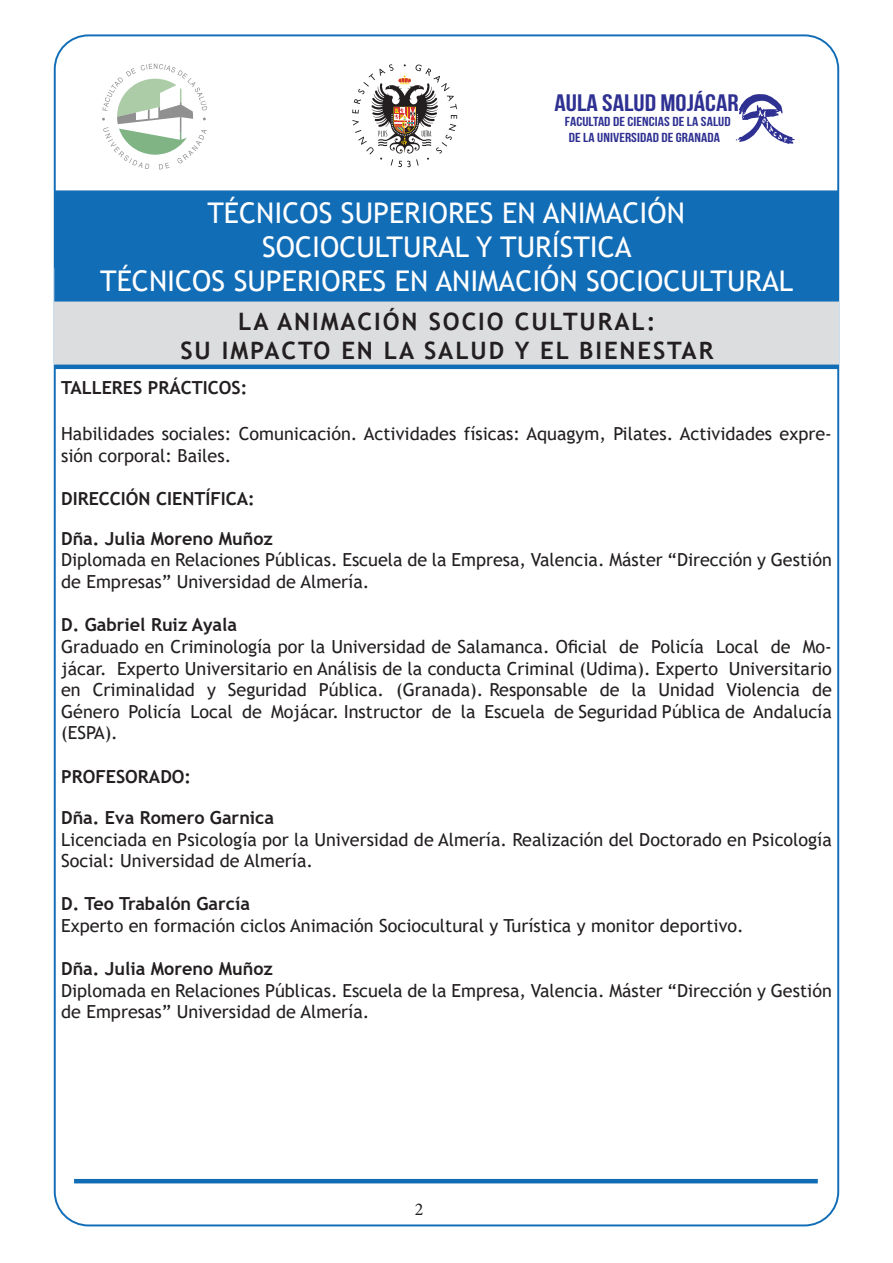
<style>
.page{position:relative;width:893px;height:1263px;background:#fff}
.page>*{position:absolute;margin:0;border:0;box-sizing:border-box;transform-origin:0 0}
.t1{font:28.5px "Trebuchet MS";color:#fff}
.t2{font:700 24px "Trebuchet MS";letter-spacing:.08em;color:#231f20}
.t3{font:23.85px "Bebas Neue";color:#2e3092;scale:1.17 1}
.t4{font:18px/21.6px "Trebuchet MS";color:#231f20}
.t5{font:700 18px "Trebuchet MS";color:#231f20}
.t6{font:18px "Minion Pro";color:#231f20}
.t7{font:13.05px/15.8px "Bebas Neue";letter-spacing:.005em;color:#2e3092;scale:1.17 1}
</style>
<div class="page">
<hr style="left:74px;top:1179px;width:744px;height:4px;background:#126db7">
<div style="left:54px;top:268px;width:785px;height:96px;background:#dcdddf"></div>
<hr style="left:54px;top:365px;width:785px;height:4px;background:#126db7">
<div style="left:54px;top:190px;width:785px;height:112px;background:#126db7;border:2px solid #126db7"></div>
<svg style="left:352px;top:64px;width:105px;height:103px"></svg>
<svg style="left:102px;top:64px;width:105px;height:106px"></svg>
<svg style="left:736px;top:94px;width:59px;height:50px"></svg>
<p class="t3" style="left:555px;top:89px;width:159px">AULA SALUD MOJÁCAR</p>
<p class="t7" style="left:565px;top:114px;width:143px">FACULTAD DE CIENCIAS DE LA SALUD<br>DE LA UNIVERSIDAD DE GRANADA</p>
<p class="t1" style="left:207px;top:195px;width:479px">TÉCNICOS SUPERIORES EN ANIMACIÓN</p>
<p class="t1" style="left:262px;top:229px;width:371px">SOCIOCULTURAL Y TURÍSTICA</p>
<p class="t1" style="left:100px;top:263px;width:695px">TÉCNICOS SUPERIORES EN ANIMACIÓN SOCIOCULTURAL</p>
<p class="t2" style="left:238px;top:306px;width:419px">LA ANIMACIÓN SOCIO CULTURAL:</p>
<p class="t2" style="left:180px;top:335px;width:535px">SU IMPACTO EN LA SALUD Y EL BIENESTAR</p>
<p class="t5" style="left:61px;top:376px;width:188px">TALLERES PRÁCTICOS:</p>
<p class="t4" style="left:61px;top:423px;width:772px">Habilidades sociales: Comunicación. Actividades físicas: Aquagym, Pilates. Actividades expre&shy;sión corporal: Bailes.</p>
<p class="t5" style="left:61px;top:488px;width:195px">DIRECCIÓN CIENTÍFICA:</p>
<p class="t5" style="left:61px;top:527px;width:213px">Dña. Julia Moreno Muñoz</p>
<p class="t4" style="left:61px;top:549px;width:772px">Diplomada en Relaciones Públicas. Escuela de la Empresa, Valencia. Máster “Dirección y Gestión de Empresas” Universidad de Almería.</p>
<p class="t5" style="left:61px;top:614px;width:178px">D. Gabriel Ruiz Ayala</p>
<p class="t4" style="left:61px;top:636px;width:772px;text-align:justify">Graduado en Criminología por la Universidad de Salamanca. Oficial de Policía Local de Mo&shy;jácar. Experto Universitario en Análisis de la conducta Criminal (Udima). Experto Universitario en Criminalidad y Seguridad Pública. (Granada). Responsable de la Unidad Violencia de Género Policía Local de Mojácar. Instructor de la Escuela de Seguridad Pública de Andalucía (ESPA).</p>
<p class="t5" style="left:61px;top:765px;width:132px">PROFESORADO:</p>
<p class="t5" style="left:61px;top:806px;width:214px">Dña. Eva Romero Garnica</p>
<p class="t4" style="left:61px;top:828px;width:772px">Licenciada en Psicología por la Universidad de Almería. Realización del Doctorado en Psicología<br>Social: Universidad de Almería.</p>
<p class="t5" style="left:61px;top:893px;width:190px">D. Teo Trabalón García</p>
<p class="t4" style="left:61px;top:915px;width:684px">Experto en formación ciclos Animación Sociocultural y Turística y monitor deportivo.</p>
<p class="t5" style="left:61px;top:957px;width:213px">Dña. Julia Moreno Muñoz</p>
<p class="t4" style="left:61px;top:979px;width:772px">Diplomada en Relaciones Públicas. Escuela de la Empresa, Valencia. Máster “Dirección y Gestión de Empresas” Universidad de Almería.</p>
<p class="t6" style="left:415px;top:1197px;width:10px">2</p>
</div>
